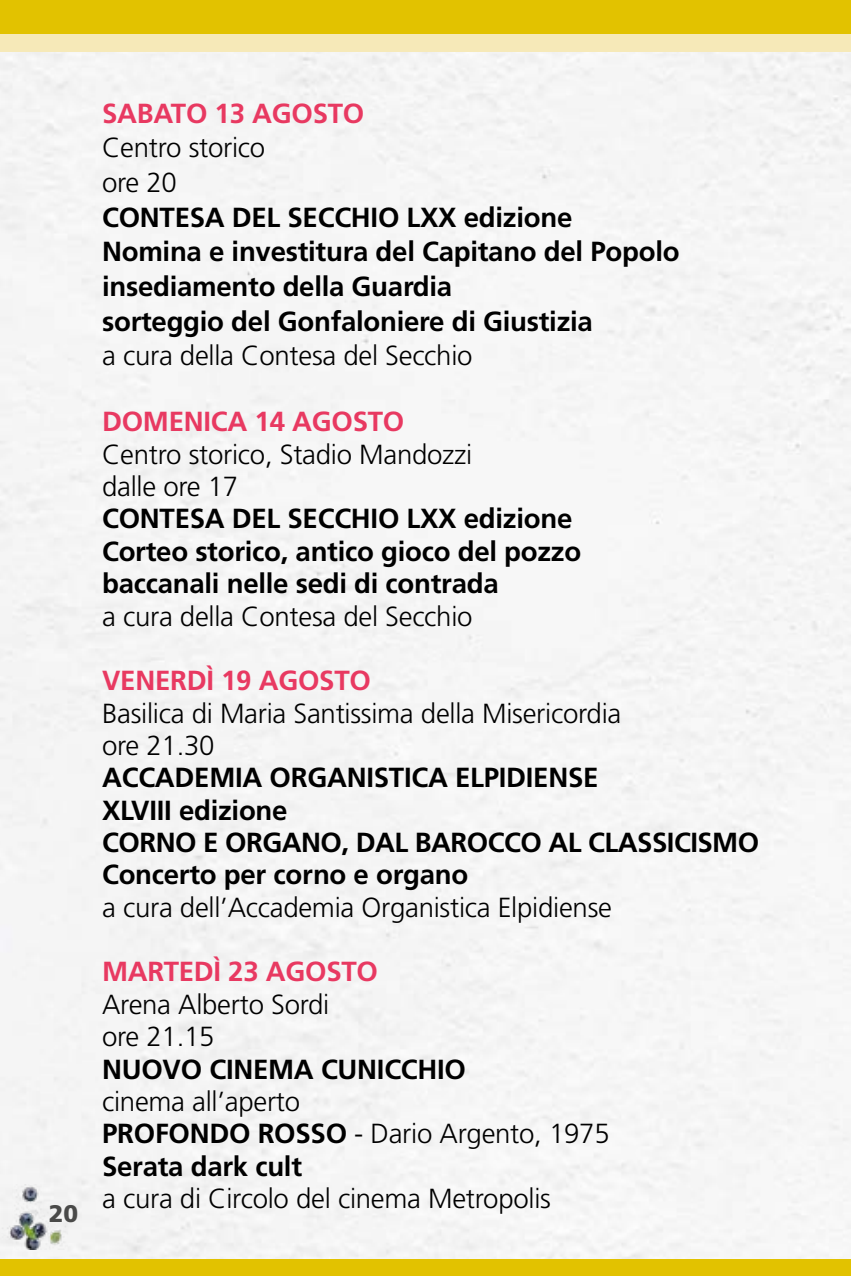
<style>
.page{position:relative;width:851px;height:1276px;background:#fff}
.page>*{position:absolute;margin:0;border:0;box-sizing:border-box;transform-origin:0 0}
.t1{font:700 27.6px/32.4px "Frutiger LT Std";letter-spacing:-.01em;color:#000}
.t2{font:300 27.6px/32.4px "Frutiger LT Std";letter-spacing:-.01em;color:#000}
.t3{font:700 27.6px "Frutiger LT Std";letter-spacing:-.01em;color:#e83961}
.t4{font:900 24px "Frutiger LT Std";color:#4a4a49}
.s1{font-weight:700}
</style>
<div class="page">
<div style="left:0;top:51px;width:850px;height:1208px;background:#f5f5f5"></div>
<div style="left:0;top:0;width:850px;height:34px;background:#e2c200"></div>
<div style="left:0;top:34px;width:850px;height:17px;background:#f6e9b8"></div>
<div style="left:0;top:1259px;width:850px;height:17px;background:#e2c200"></div>
<img style="left:0;top:1184px;width:67px;height:65px">
<p class="t4" style="left:49px;top:1198px;width:31px">20</p>
<p class="t3" style="left:102px;top:97px;width:264px">SABATO 13 AGOSTO</p>
<p class="t2" style="left:102px;top:131px;width:165px;line-height:34.5px">Centro storico ore 20</p>
<p class="t1" style="left:102px;top:200px;width:579px;line-height:34.5px">CONTESA DEL SECCHIO LXX edizione<br>Nomina e investitura del Capitano del Popolo insediamento della Guardia<br>sorteggio del Gonfaloniere di Giustizia</p>
<p class="t2" style="left:102px;top:340px;width:372px">a cura della Contesa del Secchio</p>
<p class="t3" style="left:102px;top:405px;width:304px">DOMENICA 14 AGOSTO</p>
<p class="t2" style="left:102px;top:438px;width:372px">Centro storico, Stadio Mandozzi dalle ore 17</p>
<p class="t1" style="left:102px;top:503px;width:480px">CONTESA DEL SECCHIO LXX edizione<br>Corteo storico, antico gioco del pozzo baccanali nelle sedi di contrada</p>
<p class="t2" style="left:102px;top:600px;width:372px">a cura della Contesa del Secchio</p>
<p class="t3" style="left:102px;top:664px;width:270px">VENERDÌ 19 AGOSTO</p>
<p class="t2" style="left:102px;top:697px;width:520px">Basilica di Maria Santissima della Misericordia ore 21.30</p>
<p class="t1" style="left:102px;top:761px;width:658px">ACCADEMIA ORGANISTICA ELPIDIENSE<br>XLVIII edizione<br>CORNO E ORGANO, DAL BAROCCO AL CLASSICISMO<br>Concerto per corno e organo</p>
<p class="t2" style="left:102px;top:891px;width:511px">a cura dell’Accademia Organistica Elpidiense</p>
<p class="t3" style="left:102px;top:955px;width:277px">MARTEDÌ 23 AGOSTO</p>
<p class="t2" style="left:102px;top:988px;width:229px">Arena Alberto Sordi ore 21.15</p>
<p class="t1" style="left:102px;top:1053px;width:365px">NUOVO CINEMA CUNICCHIO</p>
<p class="t2" style="left:102px;top:1085px;width:509px">cinema all’aperto<br><span class="s1">PROFONDO ROSSO</span> - Dario Argento, 1975<br><span class="s1">Serata dark cult</span></p>
<p class="t2" style="left:102px;top:1182px;width:450px">a cura di Circolo del cinema Metropolis</p>
</div>
